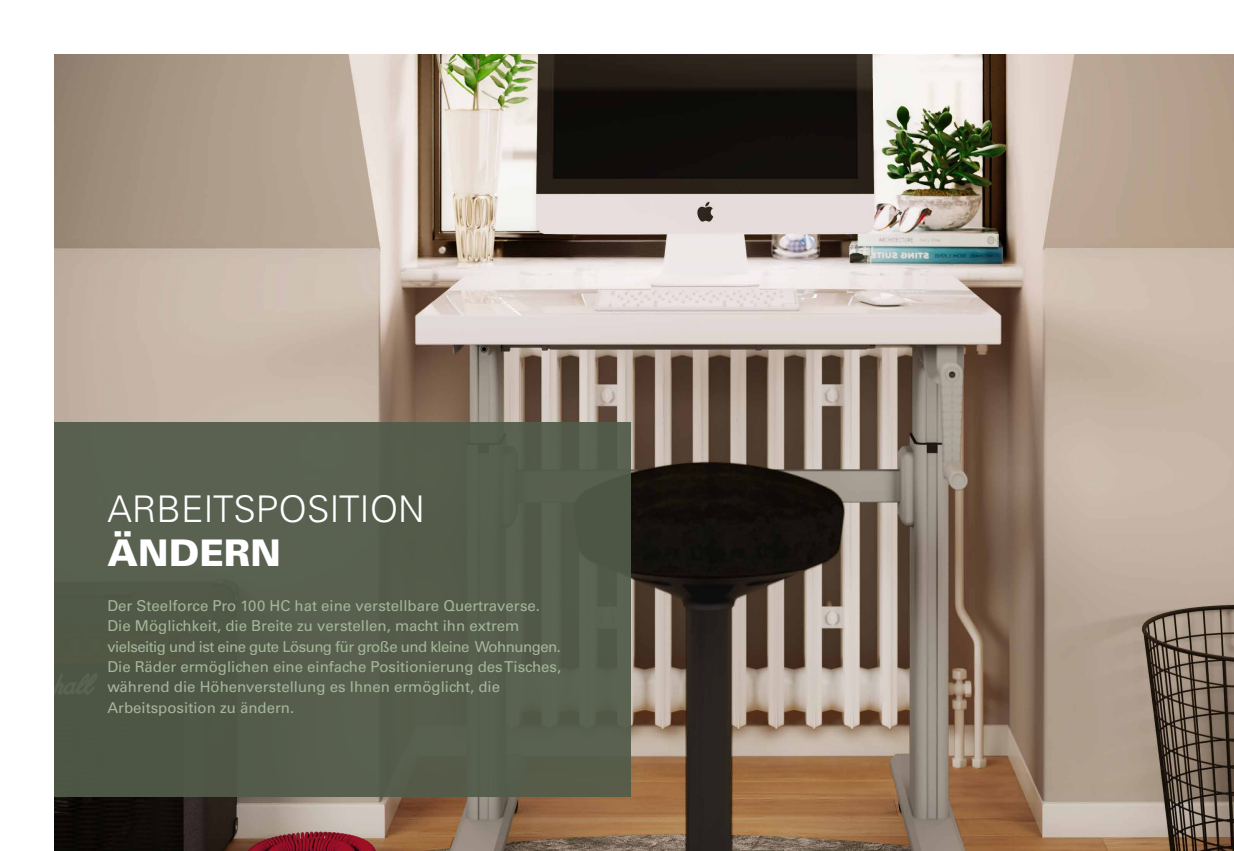
<style>
.page{position:relative;width:1234px;height:851px;background:#fff}
.page>*{position:absolute;margin:0;border:0;box-sizing:border-box;transform-origin:0 0}
.t1{font:300 36.75px "Univers LT Std";color:#fff}
.t2{font:900 36.75px "Univers LT Std";color:#fff}
.t3{font:15px/20.4px "Univers LT Std";color:#a4b69a}
</style>
<div class="page">
<img style="left:54px;top:54px;width:1179px;height:796px">
<div style="left:54px;top:422px;width:576px;height:374px;background:#525b4a"></div>
<p class="t1" style="left:107px;top:486px;width:319px">ARBEITSPOSITION</p>
<p class="t2" style="left:107px;top:530px;width:175px">ÄNDERN</p>
<p class="t3" style="left:107px;top:595px;width:455px">Der Steelforce Pro 100 HC hat eine verstellbare Quertraverse.<br>Die Möglichkeit, die Breite zu verstellen, macht ihn extrem vielseitig und ist eine gute Lösung für große und kleine Wohnungen.</p>
<p class="t3" style="left:107px;top:656px;width:455px">Die Räder ermöglichen eine einfache Positionierung des Tisches, während die Höhenverstellung es Ihnen ermöglicht, die</p>
<p class="t3" style="left:107px;top:697px;width:188px">Arbeitsposition zu ändern.</p>
</div>
